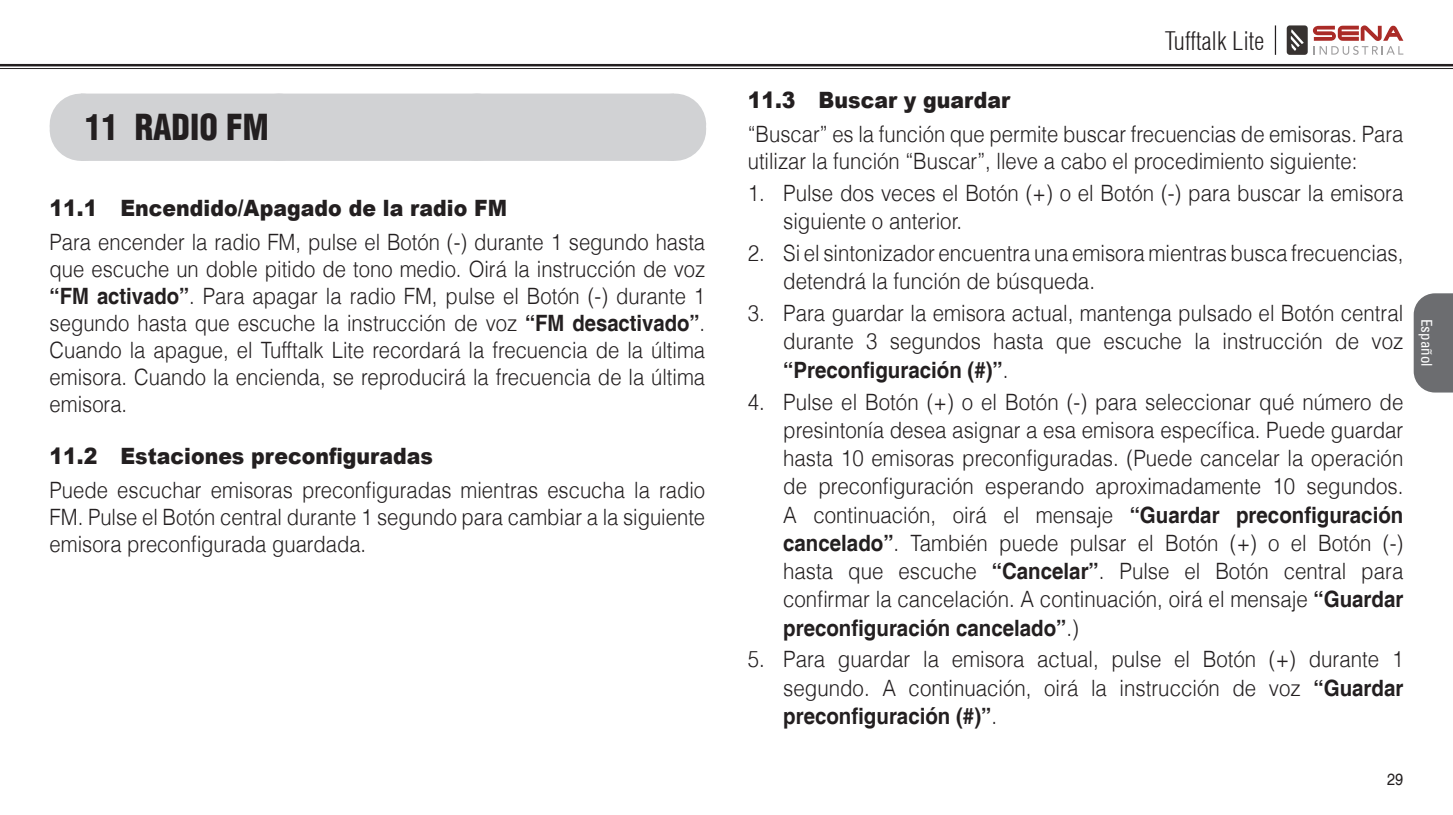
<style>
.page{position:relative;width:1453px;height:815px;background:#fff}
.page>*{position:absolute;margin:0;border:0;box-sizing:border-box;transform-origin:0 0}
.t1{font:900 condensed 35px "Helvetica";color:#231f20;scale:.95 1}
.t2{font:300 condensed 25px "Helvetica";color:#231f20}
.t3{font:300 22.5px/28.2px "Helvetica LT";color:#231f20;scale:.91 1}
.t4{font:300 22.5px/27px "Helvetica LT";color:#231f20;text-align:justify;scale:.9 1}
.t5{font:900 22.5px "Arial";color:#231f20;scale:.91 1}
.t6{font:700 22.5px "Helvetica";color:#231f20;scale:.91 1}
.t7{font:16.25px "Helvetica";color:#231f20;scale:.9 1}
.t8{font:condensed 15px "Univers";color:#fff}
.s1{font-family:"Helvetica";font-weight:700}
.s2{font-family:"Helvetica LT";font-weight:300}
</style>
<div class="page">
<svg style="left:0;top:66px;width:1453px;height:1px"></svg>
<hr style="left:0;top:64px;width:1453px;height:2px;background:#231f20">
<hr style="left:0;top:68px;width:1453px;height:1px;background:#231f20">
<svg style="left:1287px;top:25px;width:116px;height:30px"></svg>
<hr style="left:1275px;top:25px;width:1px;height:30px;background:#231f20">
<svg style="left:1413px;top:293px;width:40px;height:100px;background:#76777a"></svg>
<div style="left:81px;top:98px;width:593px;height:63px;background:#d1d2d4"></div>
<hr style="left:674px;top:98px;width:1px;height:63px;background:#d1d2d4">
<div style="left:81px;top:94px;width:593px;height:62px;background:#d1d2d4"></div>
<hr style="left:674px;top:94px;width:1px;height:62px;background:#d1d2d4">
<h1 class="t1" style="left:85px;top:105px;width:195px">11 RADIO FM</h1>
<p class="t5" style="left:50px;top:192px;width:504px">11.1 Encendido/Apagado de la radio FM</p>
<p class="t4" style="left:50px;top:229px;width:730px">Para encender la radio FM, pulse el Botón (-) durante 1 segundo hasta que escuche un doble pitido de tono medio. Oirá la instrucción de voz <span class="s1">“FM activado”</span>. Para apagar la radio FM, pulse el Botón (-) durante 1 segundo hasta que escuche la instrucción de voz <span class="s1">“FM desactivado”</span>.<br>Cuando la apague, el Tufftalk Lite recordará la frecuencia de la última emisora. Cuando la encienda, se reproducirá la frecuencia de la última emisora.</p>
<p class="t5" style="left:50px;top:440px;width:423px">11.2 Estaciones preconfiguradas</p>
<p class="t4" style="left:50px;top:477px;width:730px">Puede escuchar emisoras preconfiguradas mientras escucha la radio FM. Pulse el Botón central durante 1 segundo para cambiar a la siguiente emisora preconfigurada guardada.</p>
<p class="t2" style="left:1165px;top:25px;width:101px">Tufftalk Lite</p>
<p class="t5" style="left:748px;top:84px;width:290px">11.3 Buscar y guardar</p>
<p class="t4" style="left:748px;top:121px;width:730px">“Buscar” es la función que permite buscar frecuencias de emisoras. Para utilizar la función “Buscar”, lleve a cabo el procedimiento siguiente:</p>
<p class="t3" style="left:783px;top:179px;width:683px;text-indent:-35px">1. Pulse dos veces el Botón (+) o el Botón (-) para buscar la emisora siguiente o anterior.</p>
<p class="t3" style="left:783px;top:239px;width:683px;text-indent:-35px">2. Si el sintonizador encuentra una emisora mientras busca frecuencias, detendrá la función de búsqueda.</p>
<p class="t3" style="left:748px;top:299px;width:722px;text-align:right">3. Para guardar la emisora actual, mantenga pulsado el Botón central durante 3 segundos hasta que escuche la instrucción de voz</p>
<p class="t6" style="left:783px;top:356px;width:249px">“Preconfiguración (#)”<span class="s2">.</span></p>
<p class="t3" style="left:783px;top:387px;width:683px;text-align:justify;text-indent:-35px">4. Pulse el Botón (+) o el Botón (-) para seleccionar qué número de presintonía desea asignar a esa emisora específica. Puede guardar hasta 10 emisoras preconfiguradas. (Puede cancelar la operación de preconfiguración esperando aproximadamente 10 segundos.<br>A continuación, oirá el mensaje <span class="s1">“Guardar preconfiguración cancelado”</span>. También puede pulsar el Botón (+) o el Botón (-) hasta que escuche <span class="s1">“Cancelar”</span>. Pulse el Botón central para confirmar la cancelación. A continuación, oirá el mensaje <span class="s1">“Guardar</span></p>
<p class="t6" style="left:783px;top:614px;width:327px">preconfiguración cancelado”<span class="s2">.)</span></p>
<p class="t3" style="left:748px;top:645px;width:722px;text-align:right">5. Para guardar la emisora actual, pulse el Botón (+) durante 1 segundo. A continuación, oirá la instrucción de voz <span class="s1">“Guardar</span></p>
<p class="t6" style="left:783px;top:702px;width:237px">preconfiguración (#)”<span class="s2">.</span></p>
<p class="t8" style="left:1436px;top:319px;width:49px;rotate:90deg">Español</p>
<p class="t7" style="left:1387px;top:770px;width:20px">29</p>
</div>
